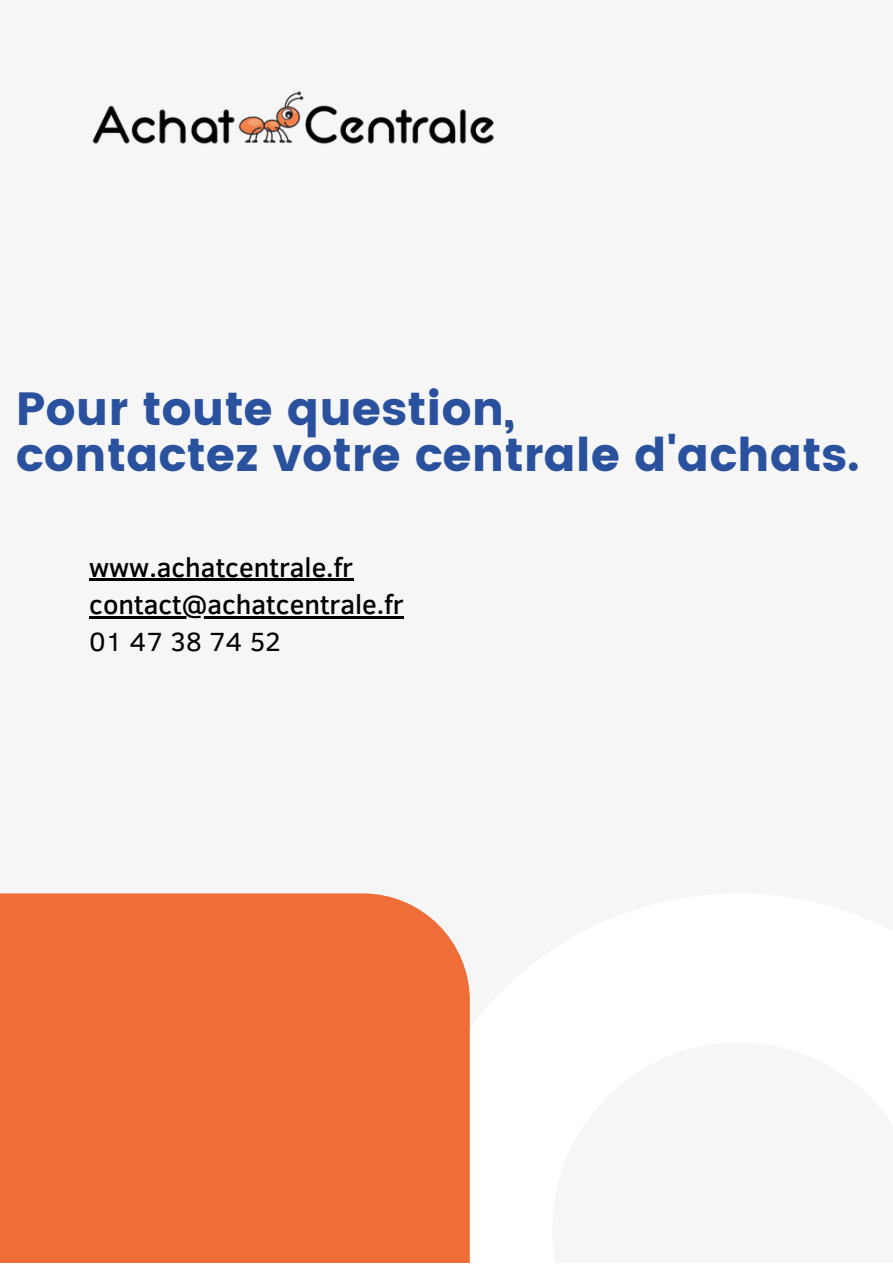
<style>
.page{position:relative;width:893px;height:1264px;background:#fff}
.page>*{position:absolute;margin:0;border:0;box-sizing:border-box;transform-origin:0 0}
.t1{font:46.5px/46px "Poppins";color:#2a519e}
.t2{font:500 27px/37px "Clear Sans";color:#000}
.t3{font:27px "Clear Sans";color:#000}
</style>
<div class="page">
<div style="left:0;top:0;width:892px;height:1262px;background:#f6f6f6"></div>
<div style="left:0;top:893px;width:469px;height:369px;background:#ef6e37"></div>
<img style="left:92px;top:91px;width:402px;height:53px">
<hr style="left:89px;top:579px;width:264px;height:2px;background:#000">
<hr style="left:89px;top:616px;width:315px;height:2px;background:#000">
<p class="t1" style="left:16px;top:385px;width:844px">Pour toute question,<br>contactez votre centrale d'achats.</p>
<p class="t2" style="left:89px;top:547px;width:316px">www.achatcentrale.fr contact@achatcentrale.fr</p>
<p class="t3" style="left:89px;top:621px;width:193px">01 47 38 74 52</p>
</div>
